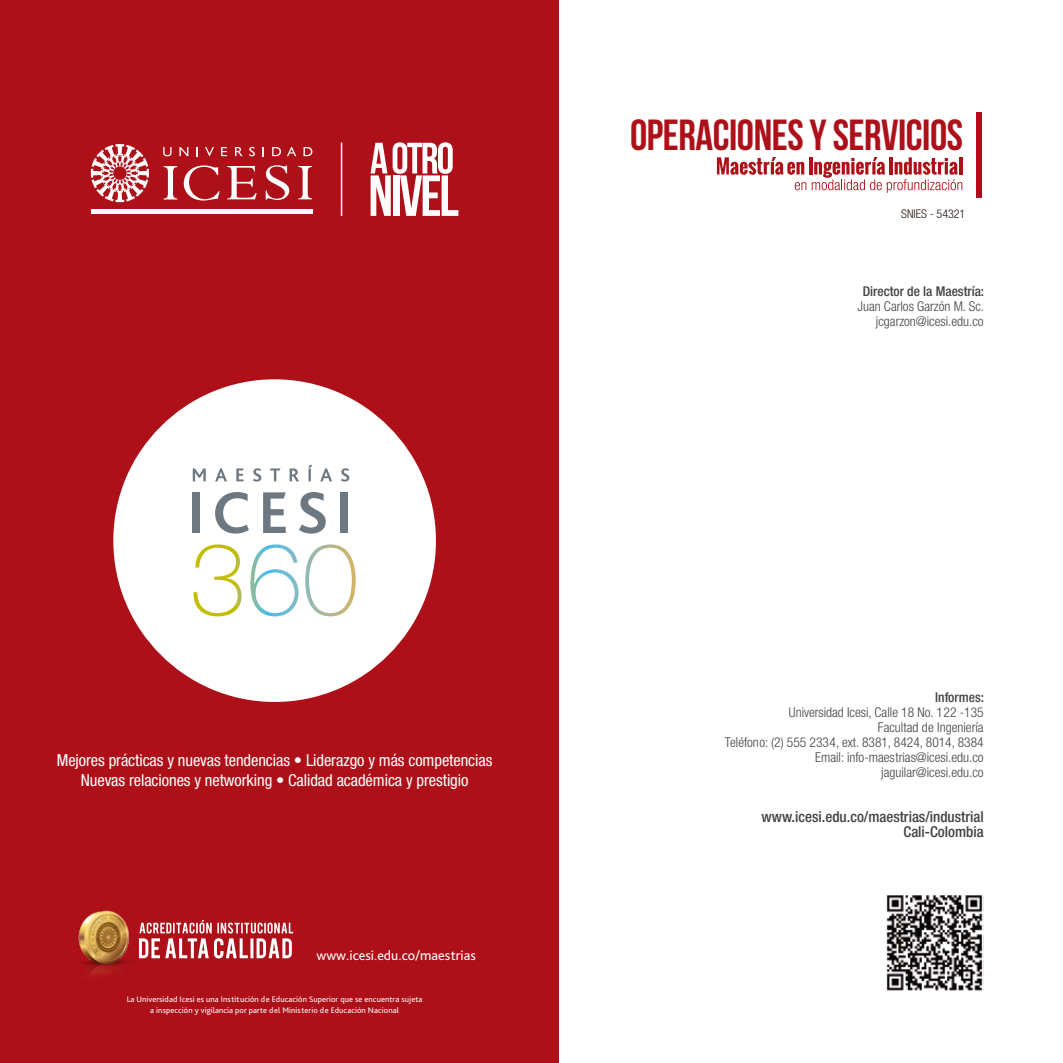
<style>
.page{position:relative;width:1063px;height:1063px;background:#fff}
.page>*{position:absolute;margin:0;border:0;box-sizing:border-box;transform-origin:0 0}
.t1{font:43.5px "Bebas Neue";letter-spacing:-.01em;color:#ad1018}
.t2{font:condensed 16.5px/19.8px "Helvetica Neue LT Std";letter-spacing:-.005em;color:#fff;text-align:center}
.t3{font:500 condensed 15px/15px "Helvetica Neue LT Pro";color:#434141;text-align:right}
.t4{font:13.95px "Bliss Pro";color:#fff}
.t5{font:300 condensed 13.5px/15px "Helvetica Neue LT Pro";color:#434141;text-align:right}
.t6{font:500 condensed 13.5px "Helvetica Neue LT Pro";color:#434141}
.t7{font:300 condensed 12px "Helvetica Neue LT Pro";color:#1f1410}
.t8{font:8.4px/10.1px "Bliss Pro";letter-spacing:.01em;color:#fff;text-align:center}
</style>
<div class="page">
<div style="left:976px;top:112px;width:6px;height:86px;background:#ad1018"></div>
<div style="left:0;top:0;width:559px;height:1063px;background:#ad1018"></div>
<svg style="left:91px;top:144px;width:58px;height:58px"></svg>
<svg style="left:266px;top:165px;width:23px;height:35px"></svg>
<svg style="left:164px;top:166px;width:13px;height:34px"></svg>
<svg style="left:184px;top:166px;width:36px;height:35px"></svg>
<svg style="left:227px;top:166px;width:30px;height:33px"></svg>
<svg style="left:298px;top:166px;width:14px;height:33px"></svg>
<div style="left:91px;top:209px;width:222px;height:5px;background:#fff"></div>
<svg style="left:163px;top:147px;width:9px;height:9px"></svg>
<svg style="left:179px;top:147px;width:9px;height:9px"></svg>
<svg style="left:205px;top:147px;width:9px;height:9px"></svg>
<svg style="left:221px;top:147px;width:6px;height:9px"></svg>
<svg style="left:235px;top:147px;width:8px;height:9px"></svg>
<svg style="left:249px;top:147px;width:6px;height:9px"></svg>
<svg style="left:262px;top:147px;width:2px;height:9px"></svg>
<svg style="left:272px;top:147px;width:9px;height:9px"></svg>
<svg style="left:287px;top:147px;width:9px;height:9px"></svg>
<svg style="left:304px;top:147px;width:8px;height:9px"></svg>
<svg style="left:371px;top:142px;width:87px;height:74px"></svg>
<hr style="left:341px;top:143px;width:1px;height:73px;background:#fff">
<div style="left:113px;top:379px;width:323px;height:323px;background:#fff;border-radius:50%"></div>
<div style="left:193px;top:492px;width:7px;height:41px;background:#6e7881"></div>
<svg style="left:215px;top:492px;width:34px;height:42px"></svg>
<svg style="left:263px;top:492px;width:23px;height:41px"></svg>
<svg style="left:299px;top:492px;width:27px;height:42px"></svg>
<div style="left:341px;top:492px;width:7px;height:41px;background:#6e7881"></div>
<svg style="left:193px;top:544px;width:163px;height:72px"></svg>
<svg style="left:193px;top:468px;width:13px;height:13px"></svg>
<svg style="left:215px;top:468px;width:12px;height:13px"></svg>
<svg style="left:236px;top:468px;width:8px;height:13px"></svg>
<svg style="left:253px;top:468px;width:8px;height:14px"></svg>
<svg style="left:270px;top:468px;width:10px;height:13px"></svg>
<svg style="left:290px;top:468px;width:9px;height:13px"></svg>
<svg style="left:309px;top:465px;width:3px;height:16px"></svg>
<svg style="left:320px;top:468px;width:12px;height:13px"></svg>
<svg style="left:341px;top:468px;width:8px;height:14px"></svg>
<img style="left:78px;top:910px;width:52px;height:66px">
<svg style="left:139px;top:920px;width:154px;height:38px"></svg>
<svg style="left:717px;top:157px;width:87px;height:18px"></svg>
<hr style="left:809px;top:157px;width:3px;height:17px;background:#ad1018">
<svg style="left:795px;top:182px;width:11px;height:8px"></svg>
<svg style="left:812px;top:157px;width:150px;height:36px"></svg>
<img style="left:886px;top:895px;width:98px;height:96px">
<h1 class="t1" style="left:630px;top:111px;width:335px">OPERACIONES Y SERVICIOS</h1>
<p class="t7" style="left:901px;top:207px;width:66px">SNIES - 54321</p>
<p class="t6" style="left:863px;top:283px;width:123px">Director de la Maestría:</p>
<p class="t5" style="left:858px;top:299px;width:128px">Juan Carlos Garzón M. Sc. jcgarzon@icesi.edu.co</p>
<p class="t2" style="left:57px;top:750px;width:437px">Mejores prácticas y nuevas tendencias • Liderazgo y más competencias<br>Nuevas relaciones y networking • Calidad académica y prestigio</p>
<p class="t4" style="left:317px;top:947px;width:161px">www.icesi.edu.co/maestrias</p>
<p class="t8" style="left:127px;top:994px;width:297px">La Universidad Icesi es una Institución de Educación Superior que se encuentra sujeta a inspección y vigilancia por parte del Ministerio de Educación Nacional</p>
<p class="t6" style="left:935px;top:689px;width:50px">Informes:</p>
<p class="t5" style="left:725px;top:704px;width:260px">Universidad Icesi, Calle 18 No. 122 -135<br>Facultad de Ingeniería<br>Teléfono: (2) 555 2334, ext. 8381, 8424, 8014, 8384<br>Email: info-maestrias@icesi.edu.co jaguilar@icesi.edu.co</p>
<p class="t3" style="left:762px;top:809px;width:224px">www.icesi.edu.co/maestrias/industrial<br>Cali-Colombia</p>
</div>
